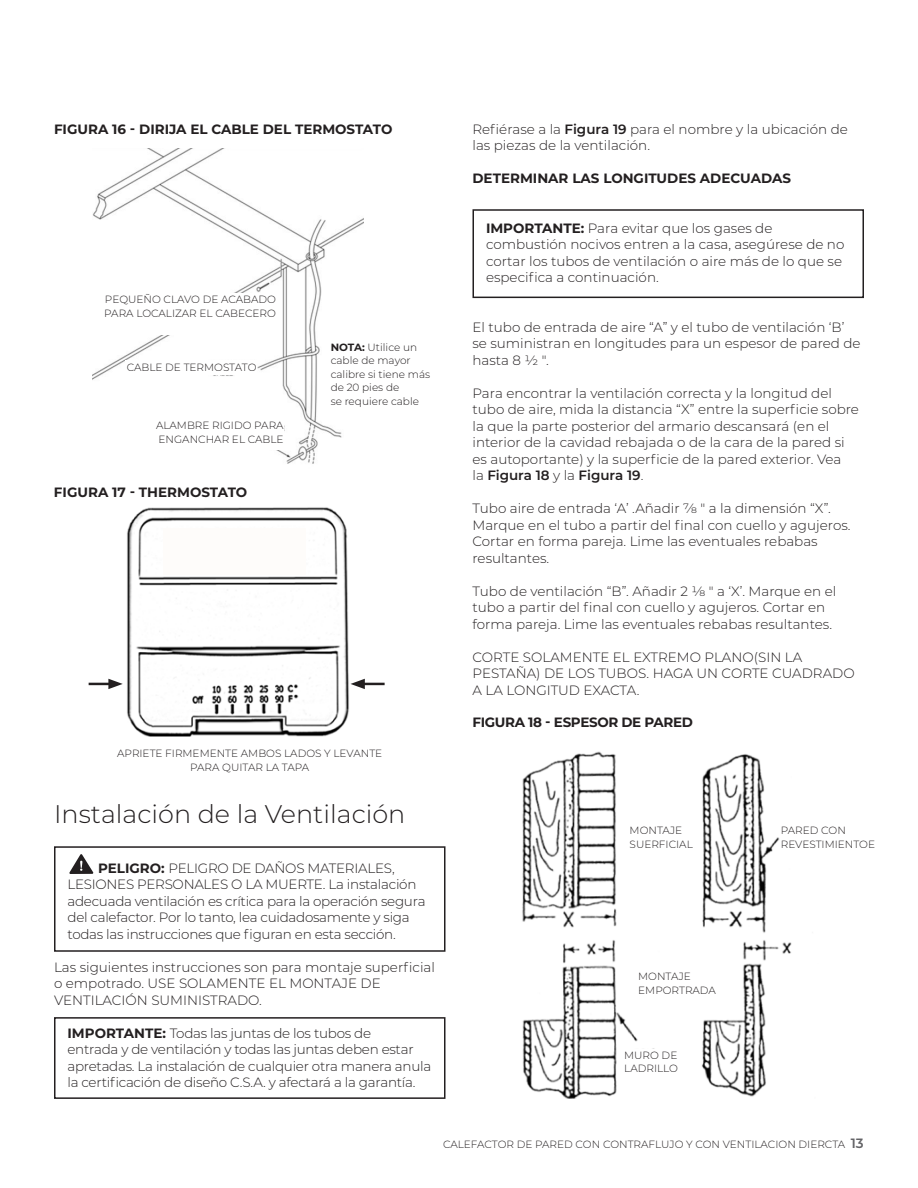
<style>
.page{position:relative;width:918px;height:1188px;background:#fff}
.page>*{position:absolute;margin:0;border:0;box-sizing:border-box;transform-origin:0 0}
.t1{font:300 25.5px "Montserrat";color:#231f20}
.t2{font:300 13.5px/16.5px "Montserrat";color:#231f20}
.t3{font:300 13.5px/16.5px "Montserrat";letter-spacing:-.02em;color:#231f20}
.t4{font:700 13.5px "Montserrat";color:#231f20}
.t5{font:700 13.5px "Montserrat";letter-spacing:-.025em;color:#231f20}
.t6{font:300 10.5px/13.5px "Montserrat";color:#231f20}
.s1{font-weight:700}
.s2{font-weight:600}
.s3{font-weight:600;font-size:13.5px;color:#636366}
</style>
<div class="page">
<div style="left:54px;top:846px;width:392px;height:106px;border:2px solid #231f20"></div>
<div style="left:54px;top:1017px;width:392px;height:82px;border:2px solid #231f20"></div>
<img style="left:522px;top:751px;width:270px;height:347px">
<svg style="left:69px;top:854px;width:24px;height:20px"></svg>
<img style="left:92px;top:148px;width:271px;height:316px">
<div style="left:84px;top:293px;width:192px;height:41px;background:#fff"></div>
<div style="left:125px;top:360px;width:132px;height:15px;background:#fff"></div>
<div style="left:91px;top:419px;width:193px;height:31px;background:#fff"></div>
<div style="left:473px;top:209px;width:391px;height:89px;border:2px solid #231f20"></div>
<div style="left:781px;top:781px;width:60px;height:48px;background:#fff"></div>
<div style="left:781px;top:824px;width:115px;height:44px;background:#fff"></div>
<div style="left:630px;top:824px;width:71px;height:34px;background:#fff"></div>
<div style="left:638px;top:970px;width:88px;height:35px;background:#fff"></div>
<div style="left:624px;top:1049px;width:65px;height:36px;background:#fff"></div>
<img style="left:127px;top:507px;width:222px;height:230px">
<hr style="left:360px;top:683px;width:25px;height:2px;background:#231f20">
<svg style="left:351px;top:679px;width:14px;height:10px"></svg>
<hr style="left:89px;top:683px;width:24px;height:2px;background:#231f20">
<svg style="left:108px;top:679px;width:15px;height:10px"></svg>
<div style="left:164px;top:528px;width:142px;height:46px;background:#fefcfa"></div>
<p class="t4" style="left:54px;top:122px;width:340px">FIGURA 16 - DIRIJA EL CABLE DEL TERMOSTATO</p>
<p class="t6" style="left:104px;top:293px;width:173px">PEQUEÑO CLAVO DE ACABADO<br>PARA LOCALIZAR EL CABECERO</p>
<p class="t6" style="left:127px;top:360px;width:131px">CABLE DE TERMOSTATO</p>
<p class="t6" style="left:156px;top:419px;width:129px">ALAMBRE RIGIDO PARA<br>ENGANCHAR EL CABLE</p>
<p class="t4" style="left:54px;top:485px;width:195px">FIGURA 17 - THERMOSTATO</p>
<p class="t6" style="left:331px;top:341px;width:101px"><span class="s1">NOTA:</span> Utilice un cable de mayor calibre si tiene más de 20 pies de<br>se requiere cable</p>
<p class="t6" style="left:117px;top:747px;width:267px;text-align:center">APRIETE FIRMEMENTE AMBOS LADOS Y LEVANTE<br>PARA QUITAR LA TAPA</p>
<h1 class="t1" style="left:54px;top:801px;width:353px">Instalación de la Ventilación</h1>
<p class="t3" style="left:68px;top:860px;width:360px;text-indent:31px"><span class="s1">PELIGRO:</span> PELIGRO DE DAÑOS MATERIALES, LESIONES PERSONALES O LA MUERTE. La instalación adecuada ventilación es crítica para la operación segura del calefactor. Por lo tanto, lea cuidadosamente y siga todas las instrucciones que figuran en esta sección.</p>
<p class="t2" style="left:54px;top:959px;width:382px">Las siguientes instrucciones son para montaje superficial o empotrado. USE SOLAMENTE EL MONTAJE DE<br>VENTILACIÓN SUMINISTRADO.</p>
<p class="t3" style="left:68px;top:1025px;width:365px"><span class="s1">IMPORTANTE:</span> Todas las juntas de los tubos de<br>entrada y de ventilación y todas las juntas deben estar apretadas. La instalación de cualquier otra manera anula la certificación de diseño C.S.A. y afectará a la garantía.</p>
<p class="t2" style="left:472px;top:121px;width:377px">Refiérase a la <span class="s2">Figura 19</span> para el nombre y la ubicación de las piezas de la ventilación.</p>
<p class="t4" style="left:473px;top:171px;width:320px">DETERMINAR LAS LONGITUDES ADECUADAS</p>
<p class="t2" style="left:486px;top:220px;width:360px"><span class="s1">IMPORTANTE:</span> Para evitar que los gases de combustión nocivos entren a la casa, asegúrese de no cortar los tubos de ventilación o aire más de lo que se especifica a continuación.</p>
<p class="t2" style="left:473px;top:319px;width:390px">El tubo de entrada de aire “A” y el tubo de ventilación ‘B’ se suministran en longitudes para un espesor de pared de hasta 8 ½ ".</p>
<p class="t2" style="left:473px;top:385px;width:388px">Para encontrar la ventilación correcta y la longitud del tubo de aire, mida la distancia “X” entre la superficie sobre la que la parte posterior del armario descansará (en el interior de la cavidad rebajada o de la cara de la pared si es autoportante) y la superficie de la pared exterior. Vea<br>la <span class="s2">Figura 18</span> y la <span class="s2">Figura 19</span>.</p>
<p class="t2" style="left:472px;top:501px;width:380px">Tubo aire de entrada ‘A’ .Añadir ⅞ " a la dimensión “X”.<br>Marque en el tubo a partir del final con cuello y agujeros.<br>Cortar en forma pareja. Lime las eventuales rebabas resultantes.</p>
<p class="t2" style="left:472px;top:583px;width:365px">Tubo de ventilación “B”. Añadir 2 ⅛ " a ‘X’. Marque en el tubo a partir del final con cuello y agujeros. Cortar en forma pareja. Lime las eventuales rebabas resultantes.</p>
<p class="t2" style="left:472px;top:649px;width:384px">CORTE SOLAMENTE EL EXTREMO PLANO(SIN LA<br>PESTAÑA) DE LOS TUBOS. HAGA UN CORTE CUADRADO<br>A LA LONGITUD EXACTA.</p>
<p class="t5" style="left:472px;top:715px;width:222px">FIGURA 18 - ESPESOR DE PARED</p>
<p class="t6" style="left:630px;top:824px;width:65px">MONTAJE<br>SUERFICIAL</p>
<p class="t6" style="left:638px;top:970px;width:79px">MONTAJE<br>EMPORTRADA</p>
<p class="t6" style="left:624px;top:1049px;width:55px">MURO DE<br>LADRILLO</p>
<p class="t6" style="left:781px;top:824px;width:96px">PARED CON<br>REVESTIMIENTOE</p>
<p class="t6" style="left:443px;top:1138px;width:422px">CALEFACTOR DE PARED CON CONTRAFLUJO Y CON VENTILACION DIERCTA <span class="s3">13</span></p>
</div>
